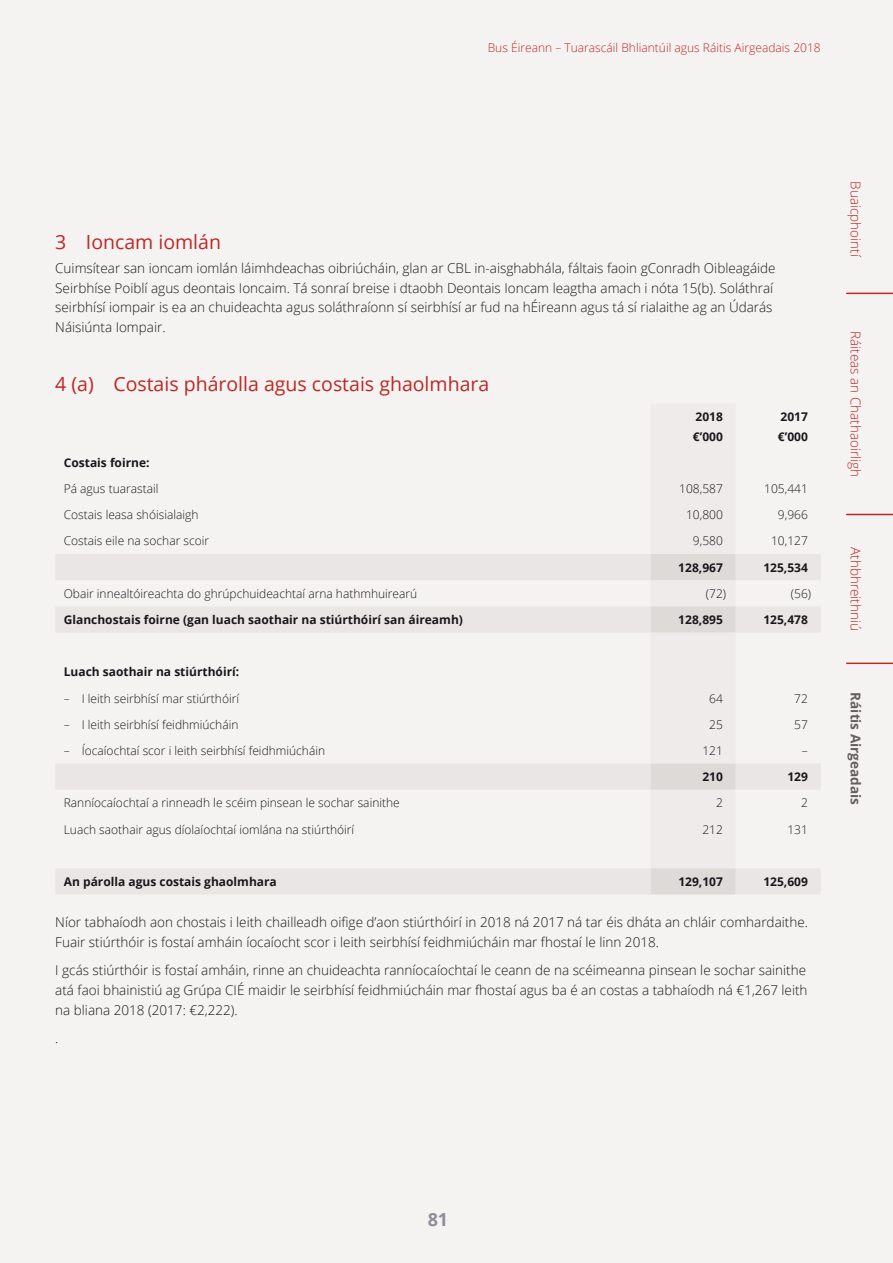
<style>
.page{position:relative;width:893px;height:1263px;background:#f4f3f2}
.page>*{position:absolute;margin:0;border:0;box-sizing:border-box;transform-origin:0 0}
.t1{font:19.5px "Open Sans";color:#bf2724}
.t2{font:700 18px "Open Sans";color:#8e8e98}
.Body_0-0__2{font:300 13.5px/19.8px "Open Sans";color:#1a171c}
.t3{font:300 13.5px "Open Sans";color:#bf2724}
.t4{font:700 13.5px "Open Sans";color:#655e5f}
.Table_Body__1__words{font:300 12px "Open Sans";color:#1a171c}
.Table_Body__1__words-2{font:700 12px "Open Sans";color:#1a171c}
.Table_Body__1__figs{font:700 12px "Open Sans";color:#1a171c}
.Table_Body__1__figs-2{font:300 12px "Open Sans";color:#1a171c}
.t5{font:300 12px "Open Sans";color:#bf2724}
</style>
<div class="page">
<hr style="left:846px;top:293px;width:47px;height:1px;background:#bf2724">
<hr style="left:846px;top:514px;width:47px;height:1px;background:#bf2724">
<hr style="left:846px;top:662px;width:47px;height:2px;background:#bf2724">
<svg style="left:56px;top:554px;width:764px;height:340px"></svg>
<svg style="left:651px;top:554px;width:85px;height:340px"></svg>
<p class="t5" style="left:488px;top:39px;width:334px">Bus Éireann – Tuarascáil Bhliantúil agus Ráitis Airgeadais 2018</p>
<h2 class="t1" style="left:55px;top:228px;width:167px">3 Ioncam iomlán</h2>
<p class="Body_0-0__2" style="left:55px;top:258px;width:722px">Cuimsítear san ioncam iomlán láimhdeachas oibriúcháin, glan ar CBL in-aisghabhála, fáltais faoin gConradh Oibleagáide Seirbhíse Poiblí agus deontais Ioncaim. Tá sonraí breise i dtaobh Deontais Ioncam leagtha amach i nóta 15(b). Soláthraí seirbhísí iompair is ea an chuideachta agus soláthraíonn sí seirbhísí ar fud na hÉireann agus tá sí rialaithe ag an Údarás Náisiúnta Iompair.</p>
<h2 class="t1" style="left:55px;top:371px;width:436px">4 (a) Costais phárolla agus costais ghaolmhara</h2>
<p class="Table_Body__1__figs" style="left:695px;top:409px;width:29px">2018</p>
<p class="Table_Body__1__figs" style="left:693px;top:428px;width:32px">€’000</p>
<p class="Table_Body__1__figs" style="left:780px;top:409px;width:29px">2017</p>
<p class="Table_Body__1__figs" style="left:778px;top:428px;width:32px">€’000</p>
<p class="Table_Body__1__words-2" style="left:64px;top:454px;width:87px">Costais foirne:</p>
<p class="Table_Body__1__words" style="left:64px;top:480px;width:96px">Pá agus tuarastail</p>
<p class="Table_Body__1__figs-2" style="left:679px;top:480px;width:45px">108,587</p>
<p class="Table_Body__1__figs-2" style="left:764px;top:480px;width:45px">105,441</p>
<p class="Table_Body__1__words" style="left:64px;top:507px;width:136px">Costais leasa shóisialaigh</p>
<p class="Table_Body__1__figs-2" style="left:686px;top:507px;width:38px">10,800</p>
<p class="Table_Body__1__figs-2" style="left:778px;top:507px;width:31px">9,966</p>
<p class="Table_Body__1__words" style="left:64px;top:533px;width:147px">Costais eile na sochar scoir</p>
<p class="Table_Body__1__figs-2" style="left:693px;top:533px;width:31px">9,580</p>
<p class="Table_Body__1__figs-2" style="left:771px;top:533px;width:38px">10,127</p>
<p class="Table_Body__1__figs" style="left:678px;top:559px;width:46px">128,967</p>
<p class="Table_Body__1__figs" style="left:763px;top:559px;width:46px">125,534</p>
<p class="Table_Body__1__words" style="left:64px;top:585px;width:355px">Obair innealtóireachta do ghrúpchuideachtaí arna hathmhuirearú</p>
<p class="Table_Body__1__figs-2" style="left:706px;top:585px;width:22px">(72)</p>
<p class="Table_Body__1__figs-2" style="left:791px;top:585px;width:22px">(56)</p>
<p class="Table_Body__1__words-2" style="left:64px;top:611px;width:401px">Glanchostais foirne (gan luach saothair na stiúrthóirí san áireamh)</p>
<p class="Table_Body__1__figs" style="left:678px;top:611px;width:46px">128,895</p>
<p class="Table_Body__1__figs" style="left:763px;top:611px;width:46px">125,478</p>
<p class="Table_Body__1__words-2" style="left:64px;top:664px;width:177px">Luach saothair na stiúrthóirí:</p>
<p class="Table_Body__1__words" style="left:64px;top:690px;width:177px">– I leith seirbhísí mar stiúrthóirí</p>
<p class="Table_Body__1__figs-2" style="left:709px;top:690px;width:15px">64</p>
<p class="Table_Body__1__figs-2" style="left:794px;top:690px;width:15px">72</p>
<p class="Table_Body__1__words" style="left:64px;top:716px;width:176px">– I leith seirbhísí feidhmiúcháin</p>
<p class="Table_Body__1__figs-2" style="left:709px;top:716px;width:15px">25</p>
<p class="Table_Body__1__figs-2" style="left:794px;top:716px;width:15px">57</p>
<p class="Table_Body__1__words" style="left:64px;top:742px;width:263px">– Íocaíochtaí scor i leith seirbhísí feidhmiúcháin</p>
<p class="Table_Body__1__figs-2" style="left:702px;top:742px;width:22px">121</p>
<p class="Table_Body__1__figs-2" style="left:802px;top:742px;width:7px">–</p>
<p class="Table_Body__1__figs" style="left:702px;top:768px;width:22px">210</p>
<p class="Table_Body__1__figs" style="left:787px;top:768px;width:22px">129</p>
<p class="Table_Body__1__words" style="left:64px;top:795px;width:338px">Ranníocaíochtaí a rinneadh le scéim pinsean le sochar sainithe</p>
<p class="Table_Body__1__figs-2" style="left:716px;top:795px;width:8px">2</p>
<p class="Table_Body__1__figs-2" style="left:801px;top:795px;width:8px">2</p>
<p class="Table_Body__1__words" style="left:64px;top:821px;width:292px">Luach saothair agus díolaíochtaí iomlána na stiúrthóirí</p>
<p class="Table_Body__1__figs-2" style="left:702px;top:821px;width:22px">212</p>
<p class="Table_Body__1__figs-2" style="left:787px;top:821px;width:22px">131</p>
<p class="Table_Body__1__words-2" style="left:64px;top:873px;width:215px">An párolla agus costais ghaolmhara</p>
<p class="Table_Body__1__figs" style="left:678px;top:873px;width:46px">129,107</p>
<p class="Table_Body__1__figs" style="left:763px;top:873px;width:46px">125,609</p>
<p class="Body_0-0__2" style="left:55px;top:912px;width:754px">Níor tabhaíodh aon chostais i leith chailleadh oifige d’aon stiúrthóirí in 2018 ná 2017 ná tar éis dháta an chláir comhardaithe.<br>Fuair stiúrthóir is fostaí amháin íocaíocht scor i leith seirbhísí feidhmiúcháin mar fhostaí le linn 2018.</p>
<p class="Body_0-0__2" style="left:55px;top:960px;width:754px;text-align:justify">I gcás stiúrthóir is fostaí amháin, rinne an chuideachta ranníocaíochtaí le ceann de na scéimeanna pinsean le sochar sainithe atá faoi bhainistiú ag Grúpa CIÉ maidir le seirbhísí feidhmiúcháin mar fhostaí agus ba é an costas a tabhaíodh ná €1,267 leith na bliana 2018 (2017: €2,222).</p>
<p class="Body_0-0__2" style="left:55px;top:1028px;width:5px">.</p>
<p class="t3" style="left:865px;top:181px;width:77px;rotate:90deg">Buaicphointí</p>
<p class="t3" style="left:865px;top:331px;width:148px;rotate:90deg">Ráiteas an Chathaoirligh</p>
<p class="t3" style="left:865px;top:547px;width:85px;rotate:90deg">Athbhreithniú</p>
<p class="t4" style="left:865px;top:692px;width:114px;rotate:90deg">Ráitis Airgeadais</p>
<h2 class="t2" style="left:428px;top:1206px;width:22px">81</h2>
</div>
